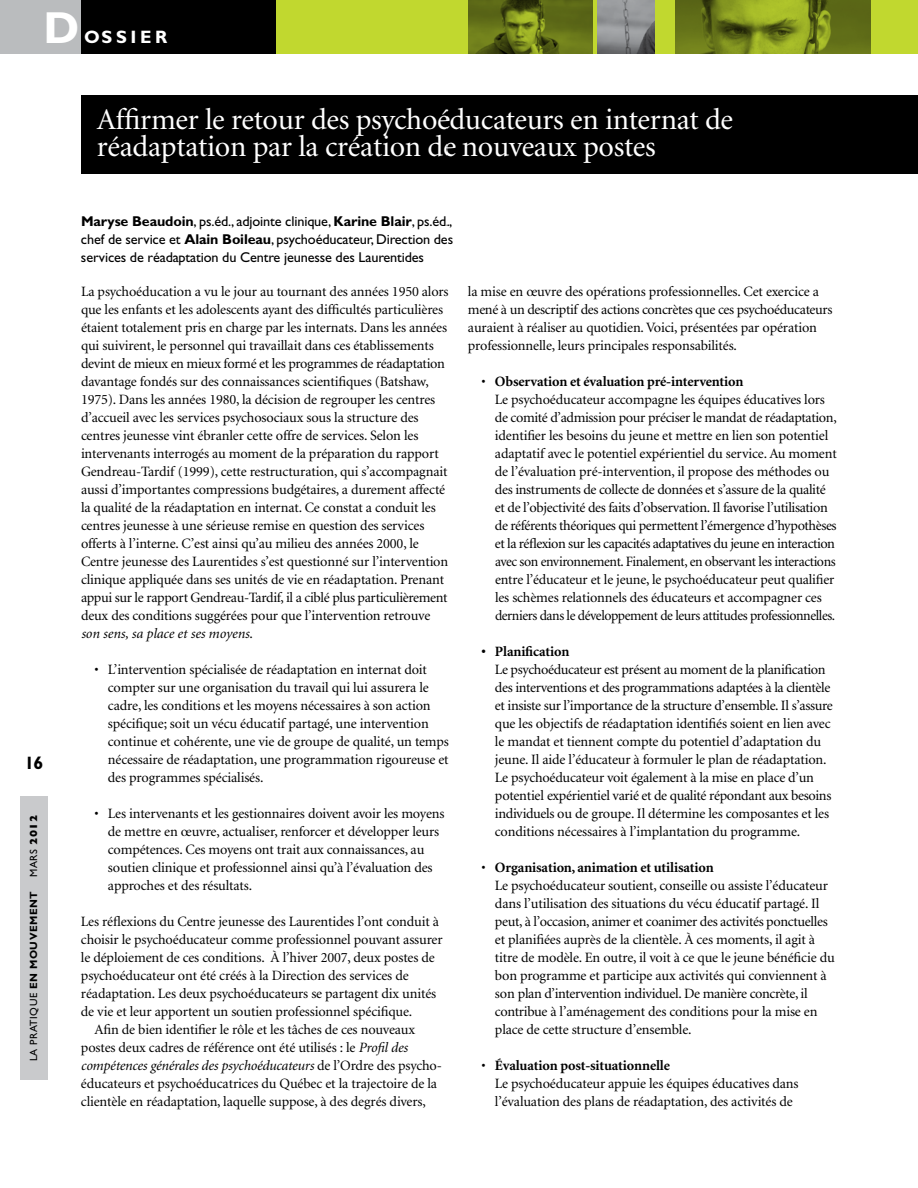
<style>
.page{position:relative;width:918px;height:1188px;background:#fff}
.page>*{position:absolute;margin:0;border:0;box-sizing:border-box;transform-origin:0 0}
.t1{font:700 45px "Gill Sans";color:#fff}
.t2{font:30px/27px "Minion";letter-spacing:-.01em;color:#fff}
.t3{font:700 18px "Gill Sans";letter-spacing:.2em;color:#fff}
.t4{font:700 18px "Gill Sans";color:#000}
.t5{font:14.25px/18px "Minion";letter-spacing:-.01em;color:#000}
.t6{font:14.25px/18px "Gill Sans";letter-spacing:-.01em;color:#000;text-align:justify}
.t7{font:italic 14.25px "Minion";letter-spacing:-.01em;color:#000}
.t8{font:700 14.25px "Minion";letter-spacing:-.01em;color:#000}
.t9{font:700 10.5px "Gill Sans";letter-spacing:.05em;color:#000}
.t10{font:10.5px "Gill Sans";color:#000}
.s1{font-weight:800}
.s2{font-weight:400}
.s3{font-weight:700}
.s4{font-style:italic}
.s5{font-style:normal}
</style>
<div class="page">
<div style="left:81px;top:95px;width:837px;height:79px;background:#000"></div>
<div style="left:20px;top:796px;width:27px;height:284px;background:#c9cacc"></div>
<div style="left:271px;top:0;width:647px;height:54px;background:#c1d82f"></div>
<div style="left:0;top:0;width:81px;height:54px;background:#babcbe"></div>
<div style="left:81px;top:0;width:194px;height:54px;background:#000"></div>
<img style="left:468px;top:0;width:124px;height:54px">
<img style="left:675px;top:0;width:196px;height:54px">
<img style="left:597px;top:0;width:58px;height:54px">
<h1 class="t1" style="left:43px;top:1px;width:38px">D</h1>
<p class="t3" style="left:84px;top:26px;width:85px">OSSIER</p>
<h2 class="t2" style="left:97px;top:107px;width:638px">Affirmer le retour des psychoéducateurs en internat de réadaptation par la création de nouveaux postes</h2>
<p class="t4" style="left:24px;top:753px;width:20px">16</p>
<p class="t10" style="left:28px;top:877px;width:63px;rotate:-90deg">MARS <span class="s1">2012</span></p>
<p class="t9" style="left:27px;top:1061px;width:172px;rotate:-90deg"><span class="s2">LA PRATIQUE</span> EN MOUVEMENT</p>
<p class="t6" style="left:81px;top:212px;width:374px"><span class="s3">Maryse Beaudoin</span>, ps.éd., adjointe clinique, <span class="s3">Karine Blair</span>, ps.éd., chef de service et <span class="s3">Alain Boileau</span>, psychoéducateur, Direction des services de réadaptation du Centre jeunesse des Laurentides</p>
<p class="t5" style="left:81px;top:283px;width:369px">La psychoéducation a vu le jour au tournant des années 1950 alors que les enfants et les adolescents ayant des difficultés particulières étaient totalement pris en charge par les internats. Dans les années qui suivirent, le personnel qui travaillait dans ces établissements devint de mieux en mieux formé et les programmes de réadaptation davantage fondés sur des connaissances scientifiques (Batshaw, 1975). Dans les années 1980, la décision de regrouper les centres d’accueil avec les services psychosociaux sous la structure des centres jeunesse vint ébranler cette offre de services. Selon les intervenants interrogés au moment de la préparation du rapport Gendreau-Tardif (1999), cette restructuration, qui s’accompagnait aussi d’importantes compressions budgétaires, a durement affecté la qualité de la réadaptation en internat. Ce constat a conduit les centres jeunesse à une sérieuse remise en question des services offerts à l’interne. C’est ainsi qu’au milieu des années 2000, le Centre jeunesse des Laurentides s’est questionné sur l’intervention clinique appliquée dans ses unités de vie en réadaptation. Prenant appui sur le rapport Gendreau-Tardif, il a ciblé plus particulièrement deux des conditions suggérées pour que l’intervention retrouve <span class="s4">son sens, sa place et ses moyens</span>.</p>
<p class="t5" style="left:108px;top:661px;width:343px;text-indent:-13px">• L’intervention spécialisée de réadaptation en internat doit compter sur une organisation du travail qui lui assurera le cadre, les conditions et les moyens nécessaires à son action spécifique; soit un vécu éducatif partagé, une intervention continue et cohérente, une vie de groupe de qualité, un temps nécessaire de réadaptation, une programmation rigoureuse et des programmes spécialisés.</p>
<p class="t5" style="left:108px;top:805px;width:338px;text-indent:-13px">• Les intervenants et les gestionnaires doivent avoir les moyens de mettre en œuvre, actualiser, renforcer et développer leurs compétences. Ces moyens ont trait aux connaissances, au soutien clinique et professionnel ainsi qu’à l’évaluation des approches et des résultats.</p>
<p class="t5" style="left:81px;top:913px;width:360px">Les réflexions du Centre jeunesse des Laurentides l’ont conduit à</p>
<p class="t5" style="left:81px;top:931px;width:363px">choisir le psychoéducateur comme professionnel pouvant assurer</p>
<p class="t5" style="left:81px;top:949px;width:355px">le déploiement de ces conditions. À l’hiver 2007, deux postes de</p>
<p class="t5" style="left:81px;top:967px;width:329px">psychoéducateur ont été créés à la Direction des services de</p>
<p class="t5" style="left:81px;top:985px;width:357px">réadaptation. Les deux psychoéducateurs se partagent dix unités</p>
<p class="t5" style="left:81px;top:1003px;width:333px">de vie et leur apportent un soutien professionnel spécifique.</p>
<p class="t5" style="left:94px;top:1021px;width:322px">Afin de bien identifier le rôle et les tâches de ces nouveaux</p>
<p class="t5" style="left:81px;top:1039px;width:328px">postes deux cadres de référence ont été utilisés : le <span class="s4">Profil des</span></p>
<p class="t7" style="left:81px;top:1058px;width:363px">compétences générales des psychoéducateurs <span class="s5">de l’Ordre des psycho-</span></p>
<p class="t5" style="left:81px;top:1075px;width:358px">éducateurs et psychoéducatrices du Québec et la trajectoire de la</p>
<p class="t5" style="left:81px;top:1093px;width:346px">clientèle en réadaptation, laquelle suppose, à des degrés divers,</p>
<p class="t5" style="left:468px;top:283px;width:366px">la mise en œuvre des opérations professionnelles. Cet exercice a mené à un descriptif des actions concrètes que ces psychoéducateurs auraient à réaliser au quotidien. Voici, présentées par opération professionnelle, leurs principales responsabilités.</p>
<p class="t5" style="left:495px;top:373px;width:343px;text-indent:-13px">• <span class="s3">Observation et évaluation pré-intervention<br></span>Le psychoéducateur accompagne les équipes éducatives lors de comité d’admission pour préciser le mandat de réadaptation, identifier les besoins du jeune et mettre en lien son potentiel adaptatif avec le potentiel expérientiel du service. Au moment de l’évaluation pré-intervention, il propose des méthodes ou des instruments de collecte de données et s’assure de la qualité et de l’objectivité des faits d’observation. Il favorise l’utilisation de référents théoriques qui permettent l’émergence d’hypothèses et la réflexion sur les capacités adaptatives du jeune en interaction avec son environnement. Finalement, en observant les interactions entre l’éducateur et le jeune, le psychoéducateur peut qualifier les schèmes relationnels des éducateurs et accompagner ces derniers dans le développement de leurs attitudes professionnelles.</p>
<p class="t8" style="left:481px;top:644px;width:90px">• Planification</p>
<p class="t5" style="left:495px;top:661px;width:339px">Le psychoéducateur est présent au moment de la planification des interventions et des programmations adaptées à la clientèle et insiste sur l’importance de la structure d’ensemble. Il s’assure que les objectifs de réadaptation identifiés soient en lien avec le mandat et tiennent compte du potentiel d’adaptation du jeune. Il aide l’éducateur à formuler le plan de réadaptation.<br>Le psychoéducateur voit également à la mise en place d’un potentiel expérientiel varié et de qualité répondant aux besoins individuels ou de groupe. Il détermine les composantes et les conditions nécessaires à l’implantation du programme.</p>
<p class="t5" style="left:495px;top:859px;width:341px;text-indent:-13px">• <span class="s3">Organisation, animation et utilisation<br></span>Le psychoéducateur soutient, conseille ou assiste l’éducateur dans l’utilisation des situations du vécu éducatif partagé. Il peut, à l’occasion, animer et coanimer des activités ponctuelles et planifiées auprès de la clientèle. À ces moments, il agit à titre de modèle. En outre, il voit à ce que le jeune bénéficie du bon programme et participe aux activités qui conviennent à son plan d’intervention individuel. De manière concrète, il contribue à l’aménagement des conditions pour la mise en place de cette structure d’ensemble.</p>
<p class="t5" style="left:495px;top:1057px;width:305px;text-indent:-13px">• <span class="s3">Évaluation post-situationnelle<br></span>Le psychoéducateur appuie les équipes éducatives dans l’évaluation des plans de réadaptation, des activités de</p>
</div>
